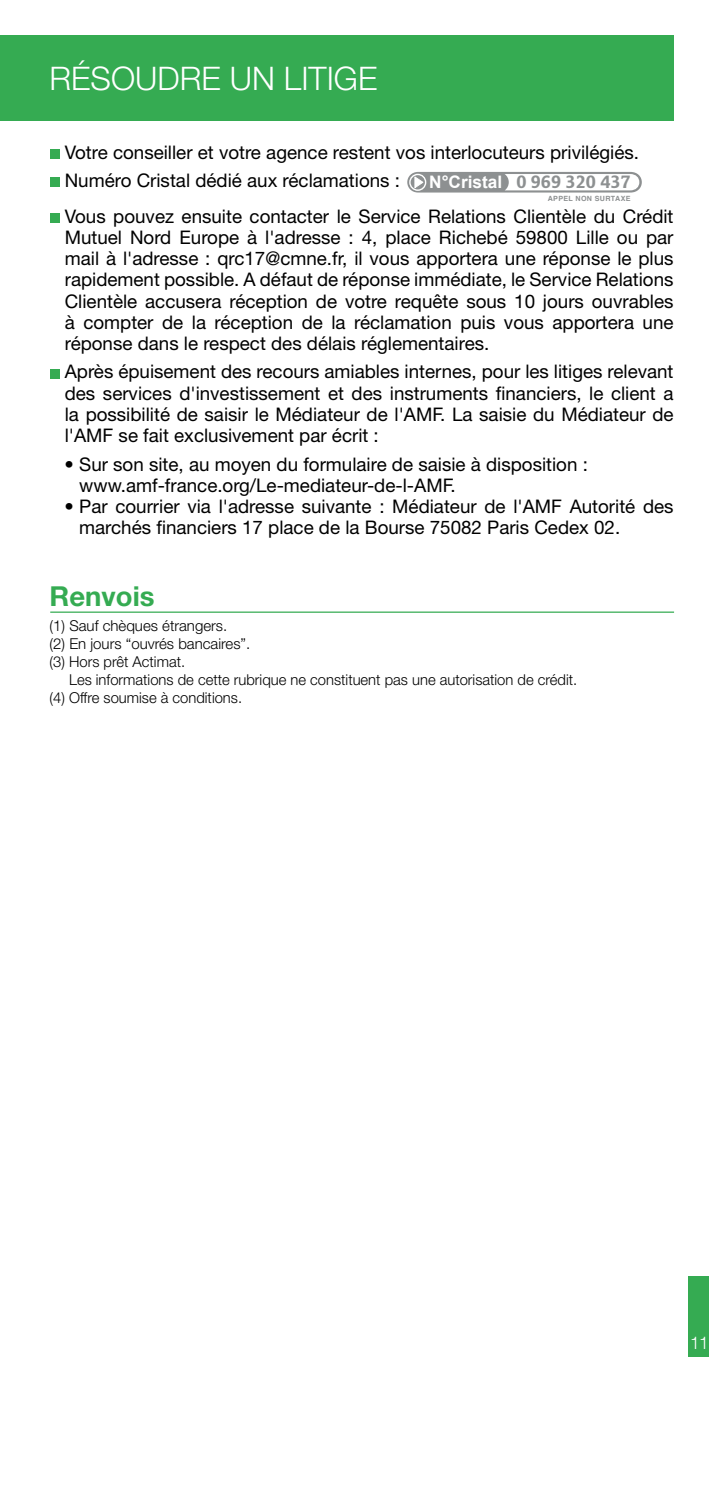
<style>
.page{position:relative;width:709px;height:1489px;background:#fff}
.page>*{position:absolute;margin:0;border:0;box-sizing:border-box;transform-origin:0 0}
.t1{font:300 32.5px "Helvetica Neue LT Std";color:#fff}
.t2{font:700 27.5px "Helvetica Neue LT Std";color:#35ab52}
.t3{font:18.75px/21.2px "Helvetica Neue LT Std";color:#000}
.t4{font:300 17.5px "Helvetica Neue LT Std";color:#fff}
.t5{font:16.25px "FT Numero";color:#8d9091}
.t6{font:300 15px/18px "Helvetica Neue LT Std";color:#000}
.t7{font:700 7.25px "Helvetica";letter-spacing:.05em;color:#8d9091}
.s1{font-family:"Arial";font-weight:700;font-size:17.25px;color:#fff}
</style>
<div class="page">
<div style="left:0;top:35px;width:673px;height:85px;background:#35ab52"></div>
<div style="left:688px;top:1276px;width:21px;height:80px;background:#35ab52"></div>
<div style="left:50px;top:149px;width:10px;height:10px;background:#35ab52"></div>
<div style="left:50px;top:177px;width:10px;height:10px;background:#35ab52"></div>
<svg style="left:405px;top:170px;width:239px;height:24px"></svg>
<svg style="left:407px;top:172px;width:235px;height:20px"></svg>
<div style="left:409px;top:174px;width:17px;height:17px;border:1px solid #fff;border-radius:50%"></div>
<div style="left:50px;top:213px;width:10px;height:9px;background:#35ab52"></div>
<div style="left:50px;top:368px;width:10px;height:10px;background:#35ab52"></div>
<hr style="left:50px;top:611px;width:624px;height:1px;background:#35ab52">
<h1 class="t1" style="left:50px;top:58px;width:329px">RÉSOUDRE UN LITIGE</h1>
<p class="t3" style="left:65px;top:138px;width:576px;line-height:28.2px">Votre conseiller et votre agence restent vos interlocuteurs privilégiés.<br>Numéro Cristal dédié aux réclamations :</p>
<p class="t5" style="left:429px;top:173px;width:203px"><span class="s1">N°Cristal</span> 0 969 320 437</p>
<p class="t7" style="left:547px;top:193px;width:84px">APPEL NON SURTAXE</p>
<p class="t3" style="left:65px;top:205px;width:610px;text-align:justify">Vous pouvez ensuite contacter le Service Relations Clientèle du Crédit Mutuel Nord Europe à l'adresse : 4, place Richebé 59800 Lille ou par mail à l'adresse : qrc17@cmne.fr, il vous apportera une réponse le plus rapidement possible. A défaut de réponse immédiate, le Service Relations Clientèle accusera réception de votre requête sous 10 jours ouvrables à compter de la réception de la réclamation puis vous apportera une réponse dans le respect des délais réglementaires.</p>
<p class="t3" style="left:65px;top:361px;width:610px;text-align:justify">Après épuisement des recours amiables internes, pour les litiges relevant des services d'investissement et des instruments financiers, le client a la possibilité de saisir le Médiateur de l'AMF. La saisie du Médiateur de l'AMF se fait exclusivement par écrit :</p>
<p class="t3" style="left:79px;top:453px;width:510px;text-indent:-15px">• Sur son site, au moyen du formulaire de saisie à disposition : www.amf-france.org/Le-mediateur-de-l-AMF.</p>
<p class="t3" style="left:79px;top:495px;width:596px;text-indent:-15px">• Par courrier via l'adresse suivante : Médiateur de l'AMF Autorité des marchés financiers 17 place de la Bourse 75082 Paris Cedex 02.</p>
<h2 class="t2" style="left:50px;top:579px;width:106px">Renvois</h2>
<p class="t6" style="left:50px;top:616px;width:202px">(1) Sauf chèques étrangers.<br>(2) En jours “ouvrés bancaires”. (3) Hors prêt Actimat.</p>
<p class="t6" style="left:50px;top:670px;width:529px;text-indent:19px">Les informations de cette rubrique ne constituent pas une autorisation de crédit. (4) Offre soumise à conditions.</p>
<p class="t4" style="left:690px;top:1332px;width:20px">11</p>
</div>
